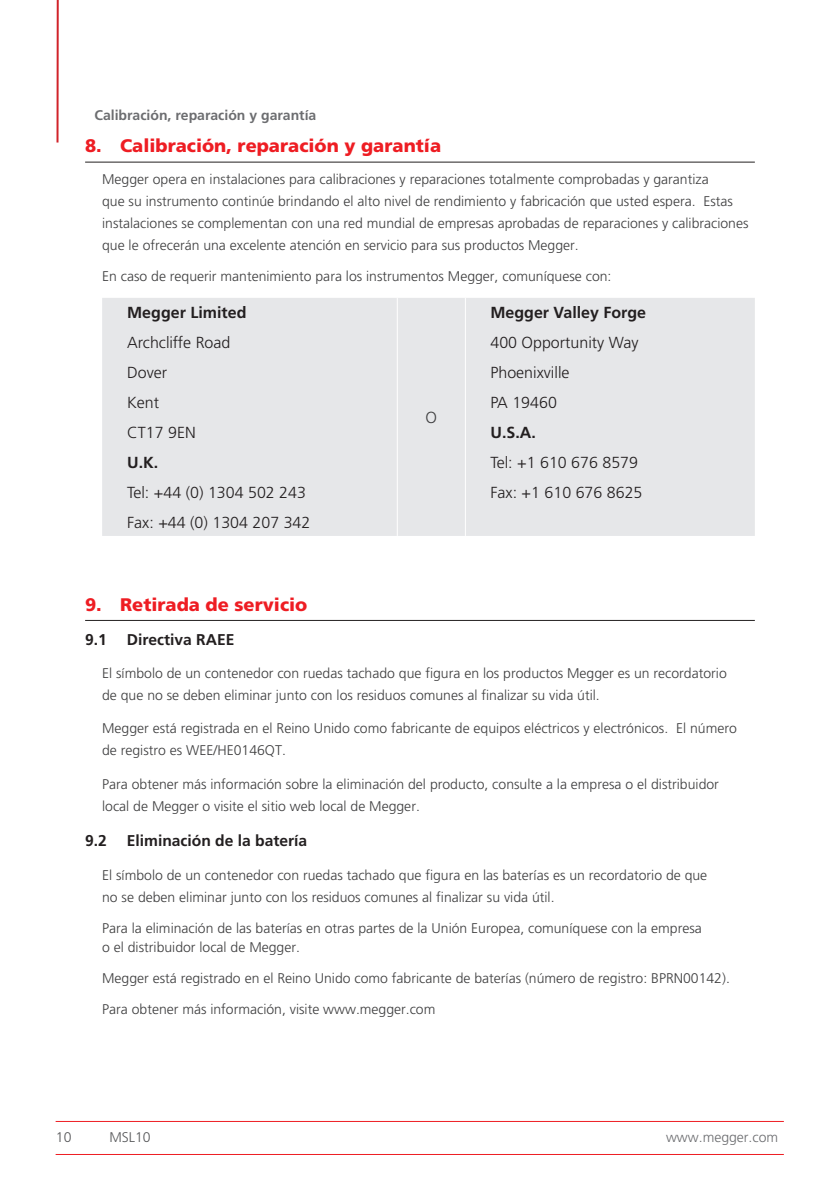
<style>
.page{position:relative;width:840px;height:1191px;background:#fff}
.page>*{position:absolute;margin:0;border:0;box-sizing:border-box;transform-origin:0 0}
.t1{font:900 18.2px "Frutiger LT Pro";color:#ee1d23}
.Table_Body_copy{font:300 16px/30px "Frutiger LT Pro";color:#231f20}
.Table_Body_copy-2{font:300 16px "Frutiger LT Pro";color:#3e3e3f}
.t2{font:700 15.6px "Frutiger LT Pro";color:#231f20}
.Body{font:300 14px/22px "Frutiger LT Pro";color:#3e3e3f}
.t3{font:700 14px "Frutiger LT Pro";color:#6c6d70}
.t4{font:300 14px "Frutiger LT Pro";color:#6c6d70}
.t5{font:300 14px "Frutiger LT Pro";color:#57585a}
.s1{font-weight:700}
</style>
<div class="page">
<hr style="left:56px;top:1121px;width:727px;height:1px;background:#ee1d23">
<hr style="left:56px;top:1154px;width:727px;height:1px;background:#ee1d23">
<hr style="left:56px;top:0;width:3px;height:142px;background:#d1232a">
<hr style="left:85px;top:162px;width:669px;height:1px;background:#231f20">
<hr style="left:85px;top:620px;width:669px;height:1px;background:#231f20">
<div style="left:102px;top:298px;width:652px;height:238px;background:#e6e7e9"></div>
<hr style="left:396px;top:298px;width:1px;height:238px;background:#fff">
<hr style="left:464px;top:298px;width:1px;height:238px;background:#fff">
<p class="t3" style="left:94px;top:107px;width:223px">Calibración, reparación y garantía</p>
<p class="t1" style="left:85px;top:135px;width:357px">8. Calibración, reparación y garantía</p>
<p class="Body" style="left:102px;top:168px;width:647px">Megger opera en instalaciones para calibraciones y reparaciones totalmente comprobadas y garantiza<br>que su instrumento continúe brindando el alto nivel de rendimiento y fabricación que usted espera. Estas instalaciones se complementan con una red mundial de empresas aprobadas de reparaciones y calibraciones que le ofrecerán una excelente atención en servicio para sus productos Megger.</p>
<p class="Body" style="left:102px;top:265px;width:510px">En caso de requerir mantenimiento para los instrumentos Megger, comuníquese con:</p>
<p class="Table_Body_copy" style="left:127px;top:297px;width:185px"><span class="s1">Megger Limited<br></span>Archcliffe Road<br>Dover<br>Kent<br>CT17 9EN<br><span class="s1">U.K.<br></span>Tel: +44 (0) 1304 502 243<br>Fax: +44 (0) 1304 207 342</p>
<p class="Table_Body_copy" style="left:490px;top:297px;width:157px"><span class="s1">Megger Valley Forge<br></span>400 Opportunity Way<br>Phoenixville<br>PA 19460<br><span class="s1">U.S.A.<br></span>Tel: +1 610 676 8579<br>Fax: +1 610 676 8625</p>
<p class="Table_Body_copy-2" style="left:425px;top:408px;width:13px">O</p>
<p class="t1" style="left:85px;top:593px;width:224px">9. Retirada de servicio</p>
<p class="t2" style="left:85px;top:630px;width:23px">9.1</p>
<p class="t2" style="left:127px;top:630px;width:109px">Directiva RAEE</p>
<p class="Body" style="left:102px;top:662px;width:625px">El símbolo de un contenedor con ruedas tachado que figura en los productos Megger es un recordatorio de que no se deben eliminar junto con los residuos comunes al finalizar su vida útil.</p>
<p class="Body" style="left:102px;top:717px;width:635px">Megger está registrada en el Reino Unido como fabricante de equipos eléctricos y electrónicos. El número de registro es WEE/HE0146QT.</p>
<p class="Body" style="left:102px;top:773px;width:618px">Para obtener más información sobre la eliminación del producto, consulte a la empresa o el distribuidor local de Megger o visite el sitio web local de Megger.</p>
<p class="t2" style="left:85px;top:831px;width:23px">9.2</p>
<p class="t2" style="left:127px;top:831px;width:182px">Eliminación de la batería</p>
<p class="Body" style="left:102px;top:864px;width:606px">El símbolo de un contenedor con ruedas tachado que figura en las baterías es un recordatorio de que no se deben eliminar junto con los residuos comunes al finalizar su vida útil.</p>
<p class="Body" style="left:102px;top:918px;width:600px;line-height:19.6px">Para la eliminación de las baterías en otras partes de la Unión Europea, comuníquese con la empresa o el distribuidor local de Megger.</p>
<p class="Body" style="left:102px;top:967px;width:629px">Megger está registrado en el Reino Unido como fabricante de baterías (número de registro: BPRN00142).</p>
<p class="Body" style="left:102px;top:998px;width:334px">Para obtener más información, visite www.megger.com</p>
<p class="t5" style="left:56px;top:1128px;width:17px">10</p>
<p class="t5" style="left:109px;top:1129px;width:43px">MSL10</p>
<p class="t4" style="left:665px;top:1129px;width:114px">www.megger.com</p>
</div>
